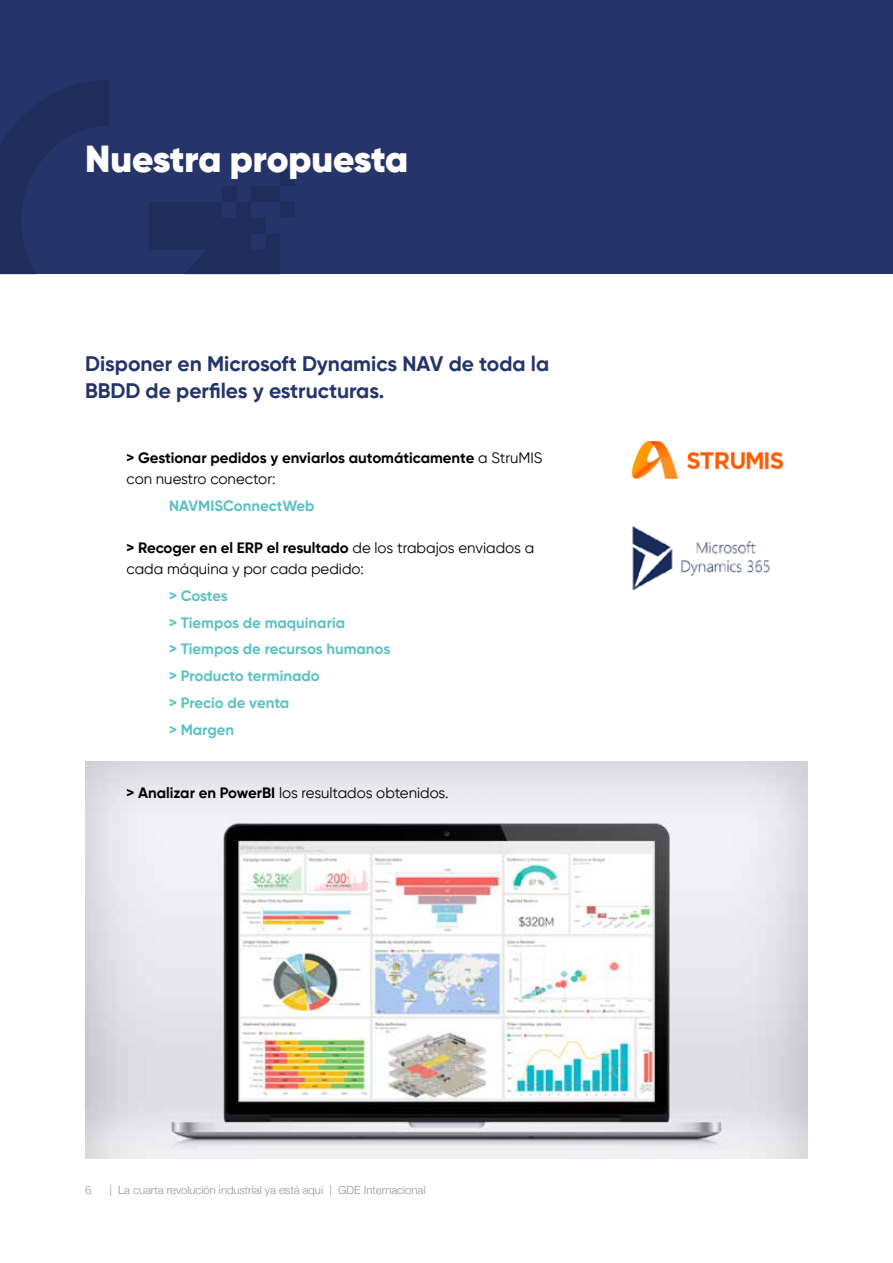
<style>
.page{position:relative;width:893px;height:1263px;background:#fff}
.page>*{position:absolute;margin:0;border:0;box-sizing:border-box;transform-origin:0 0}
.t1{font:900 37.5px "Gilroy";letter-spacing:-.005em;color:#fff}
.t2{font:700 21px/27px "Gilroy";color:#253469}
.t3{font:15px/21px "Gilroy";color:#000}
.t4{font:700 15px/26.7px "Gilroy";color:#5cc1c3}
.t5{font:700 15px/21px "Gilroy";color:#000}
.t6{font:300 11.25px "Helvetica Neue";color:#939598}
.s1{font-weight:400}
.s2{font-weight:700}
</style>
<div class="page">
<div style="left:0;top:0;width:893px;height:274px;background:#253469"></div>
<svg style="left:280px;top:170px;width:15px;height:47px"></svg>
<svg style="left:0;top:80px;width:280px;height:195px"></svg>
<img style="left:85px;top:761px;width:723px;height:398px">
<img style="left:633px;top:441px;width:149px;height:38px">
<img style="left:632px;top:526px;width:138px;height:65px">
<h1 class="t1" style="left:85px;top:135px;width:325px">Nuestra propuesta</h1>
<h2 class="t2" style="left:85px;top:350px;width:466px">Disponer en Microsoft Dynamics NAV de toda la<br>BBDD de perfiles y estructuras.</h2>
<p class="t5" style="left:126px;top:447px;width:417px">&gt; Gestionar pedidos y enviarlos automáticamente <span class="s1">a StruMIS con nuestro conector:</span></p>
<p class="t4" style="left:169px;top:492px;width:147px">NAVMISConnectWeb</p>
<p class="t3" style="left:126px;top:537px;width:409px"><span class="s2">&gt; Recoger en el ERP el resultado</span> de los trabajos enviados a cada máquina y por cada pedido:</p>
<p class="t4" style="left:169px;top:582px;width:223px">&gt; Costes<br>&gt; Tiempos de maquinaria<br>&gt; Tiempos de recursos humanos &gt; Producto terminado<br>&gt; Precio de venta<br>&gt; Margen</p>
<p class="t3" style="left:126px;top:782px;width:324px"><span class="s2">&gt; Analizar en PowerBI</span> los resultados obtenidos.</p>
<p class="t6" style="left:85px;top:1181px;width:8px">6</p>
<p class="t6" style="left:109px;top:1181px;width:317px">| La cuarta revolución industrial ya está aquí | GDE Internacional</p>
</div>
